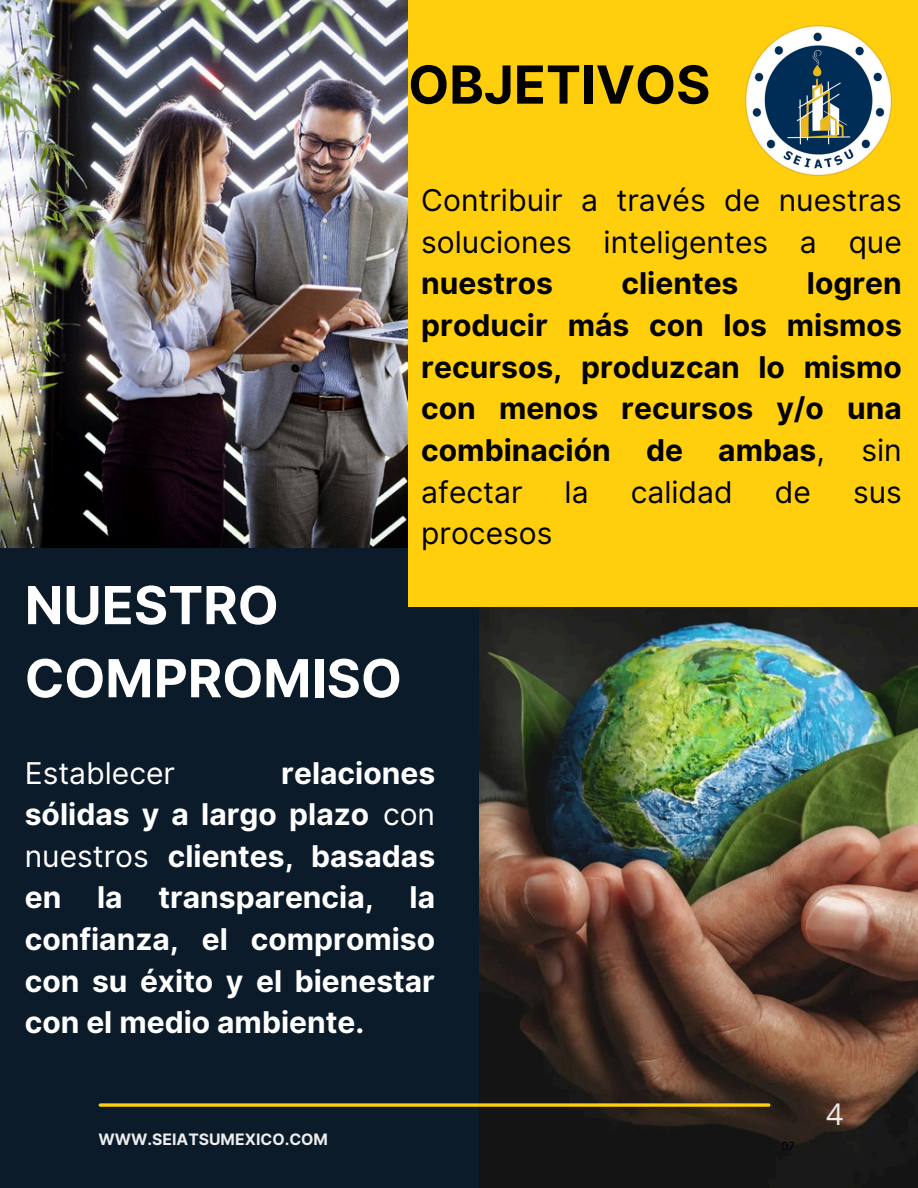
<style>
.page{position:relative;width:918px;height:1188px;background:#fff}
.page>*{position:absolute;margin:0;border:0;box-sizing:border-box;transform-origin:0 0}
.t1{font:700 52.5px/73.2px "Inter";color:#fff}
.t2{font:700 52.5px "Inter";color:#000}
.t3{font:700 30px/41.7px "Inter";color:#fff;text-align:justify}
.t4{font:700 30px/41.7px "Inter";color:#000;text-align:justify}
.t5{font:30px/41.7px "Inter";color:#000;text-align:justify}
.t6{font:30px "Inter";color:#fff}
.t7{font:30px "Open Sans";color:#ededed}
.t8{font:700 15.75px "Inter";color:#ededed}
.t9{font:11.25px "Inter";color:#000}
.s1{font-weight:700}
.s2{font-weight:400}
</style>
<div class="page">
<img style="left:478px;top:607px;width:440px;height:581px">
<img style="left:0;top:0;width:408px;height:548px">
<div style="left:0;top:548px;width:478px;height:640px;background:#0b1b2a"></div>
<div style="left:408px;top:0;width:510px;height:607px;background:#ffcf0d"></div>
<img style="left:745px;top:25px;width:148px;height:152px">
<svg style="left:100px;top:1103px;width:669px;height:4px;background:#dab310"></svg>
<h2 class="t2" style="left:408px;top:53px;width:304px">OBJETIVOS</h2>
<p class="t5" style="left:421px;top:179px;width:482px">Contribuir a través de nuestras soluciones inteligentes a que <span class="s1">nuestros</span></p>
<p class="t4" style="left:622px;top:263px;width:118px">clientes</p>
<p class="t4" style="left:421px;top:263px;width:482px;text-indent:386px">logren producir más con los mismos recursos, produzcan lo mismo con menos recursos y/o una combinación de ambas<span class="s2">, sin afectar</span></p>
<p class="t5" style="left:565px;top:471px;width:25px">la</p>
<p class="t5" style="left:631px;top:471px;width:103px">calidad</p>
<p class="t5" style="left:775px;top:471px;width:38px">de</p>
<p class="t5" style="left:853px;top:471px;width:50px">sus</p>
<p class="t1" style="left:25px;top:568px;width:379px">NUESTRO<br>COMPROMISO</p>
<p class="t5" style="left:421px;top:512px;width:133px">procesos</p>
<h1 class="t3" style="left:25px;top:752px;width:412px;text-indent:256px">relaciones sólidas y a largo plazo <span class="s2">con nuestros</span> clientes, basadas en la transparencia, la confianza, el compromiso con su éxito y el bienestar con el medio ambiente.</h1>
<h1 class="t6" style="left:25px;top:755px;width:152px">Establecer</h1>
<h2 class="t8" style="left:99px;top:1130px;width:231px">WWW.SEIATSUMEXICO.COM</h2>
<h1 class="t9" style="left:781px;top:1139px;width:15px">07</h1>
<p class="t7" style="left:826px;top:1093px;width:19px">4</p>
</div>
